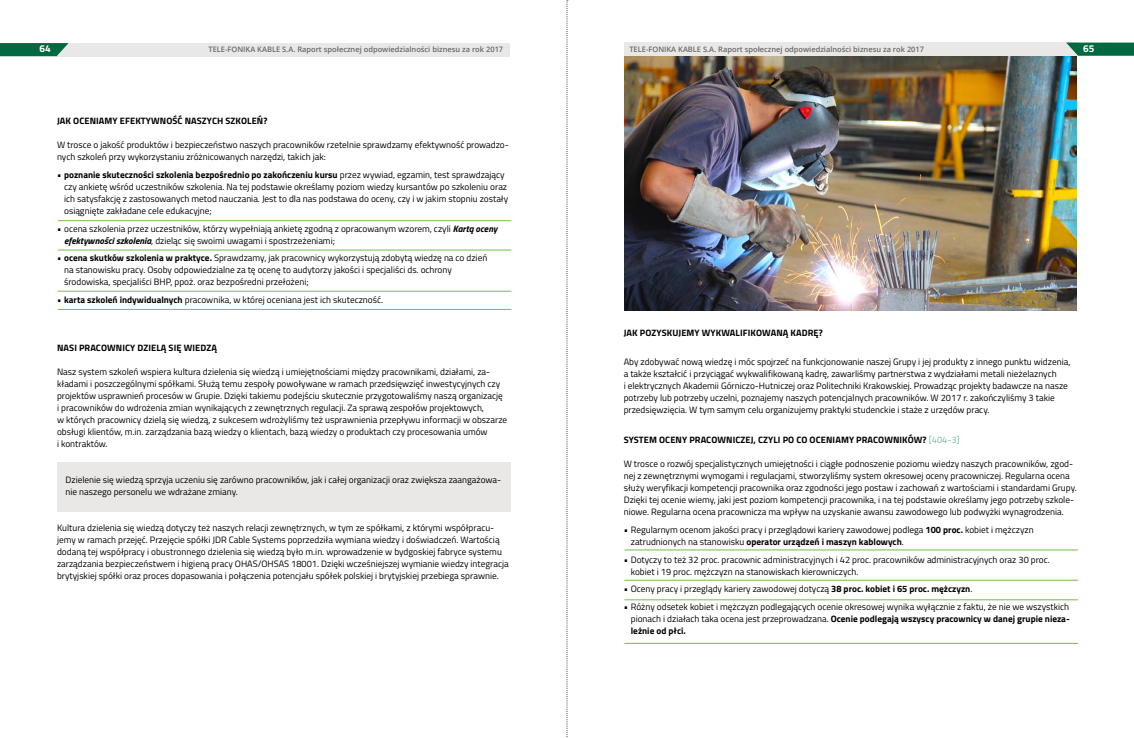
<style>
.page{position:relative;width:1134px;height:738px;background:#fff}
.page>*{position:absolute;margin:0;border:0;box-sizing:border-box;transform-origin:0 0}
.t1{font:700 10px "Titillium";color:#fff}
.t2{font:9.2px/12px "Titillium";color:#000}
.t3{font:700 9.2px "Titillium";letter-spacing:.01em;color:#000}
.t4{font:9.2px "Titillium";color:#6bbf99}
.t5{font:600 7.5px "Open Sans";color:#676863}
.s1{font-weight:700}
.s2{font-weight:700;font-style:italic}
.s3{font-weight:700;color:#000}
</style>
<div class="page">
<div style="left:57px;top:462px;width:454px;height:49px;background:#e9e8e7"></div>
<hr style="left:58px;top:220px;width:453px;height:1px;background:#75bc4e">
<hr style="left:58px;top:249px;width:453px;height:1px;background:#75bc4e">
<hr style="left:58px;top:291px;width:453px;height:1px;background:#75bc4e">
<hr style="left:58px;top:309px;width:453px;height:1px;background:#75bc4e">
<hr style="left:624px;top:549px;width:454px;height:1px;background:#75bc4e">
<hr style="left:624px;top:579px;width:454px;height:1px;background:#75bc4e">
<hr style="left:624px;top:599px;width:454px;height:1px;background:#75bc4e">
<hr style="left:624px;top:642px;width:454px;height:1px;background:#75bc4e">
<img style="left:624px;top:56px;width:453px;height:254px">
<div style="left:624px;top:43px;width:454px;height:13px;background:#e9e8e7"></div>
<div style="left:57px;top:43px;width:453px;height:13px;background:#e9e8e7"></div>
<svg style="left:1066px;top:43px;width:68px;height:13px"></svg>
<svg style="left:0;top:43px;width:69px;height:13px"></svg>
<svg style="left:566px;top:0;width:2px;height:737px"></svg>
<p class="t1" style="left:40px;top:41px;width:13px">64</p>
<p class="t5" style="left:208px;top:44px;width:296px">TELE-FONIKA KABLE S.A. Raport społecznej odpowiedzialności biznesu za rok 2017</p>
<p class="t5" style="left:629px;top:44px;width:296px">TELE-FONIKA KABLE S.A. Raport społecznej odpowiedzialności biznesu za rok 2017</p>
<p class="t1" style="left:1083px;top:41px;width:13px">65</p>
<p class="t3" style="left:57px;top:114px;width:23px">Jak oceniam</p>
<p class="t3" style="left:113px;top:114px;width:14px">y efekt</p>
<p class="t3" style="left:146px;top:114px;width:14px">ywno</p>
<p class="t3" style="left:172px;top:114px;width:19px">ść nasz</p>
<p class="t3" style="left:207px;top:114px;width:25px">ych szkole</p>
<p class="t3" style="left:257px;top:114px;width:12px">ń?</p>
<p class="t2" style="left:57px;top:138px;width:453px">W trosce o jakość produktów i bezpieczeństwo naszych pracowników rzetelnie sprawdzamy efektywność prowadzo&shy;nych szkoleń przy wykorzystaniu zróżnicowanych narzędzi, takich jak:</p>
<p class="t2" style="left:64px;top:168px;width:446px;text-indent:-7px">• <span class="s1">poznanie skuteczności szkolenia bezpośrednio po zakończeniu kursu</span> przez wywiad, egzamin, test sprawdzający czy ankietę wśród uczestników szkolenia. Na tej podstawie określamy poziom wiedzy kursantów po szkoleniu oraz ich satysfakcję z zastosowanych metod nauczania. Jest to dla nas podstawa do oceny, czy i w jakim stopniu zostały osiągnięte zakładane cele edukacyjne;</p>
<p class="t2" style="left:64px;top:222px;width:435px;text-indent:-7px">• ocena szkolenia przez uczestników, którzy wypełniają ankietę zgodną z opracowanym wzorem, czyli <span class="s2">Kartą oceny efektywności szkolenia</span>, dzieląc się swoimi uwagami i spostrzeżeniami;</p>
<p class="t2" style="left:64px;top:251px;width:425px;text-indent:-7px">• <span class="s1">ocena skutków szkolenia w praktyce.</span> Sprawdzamy, jak pracownicy wykorzystują zdobytą wiedzę na co dzień na stanowisku pracy. Osoby odpowiedzialne za tę ocenę to audytorzy jakości i specjaliści ds. ochrony środowiska, specjaliści BHP, ppoż. oraz bezpośredni przełożeni;</p>
<p class="t2" style="left:57px;top:293px;width:328px">• <span class="s1">karta szkoleń indywidualnych</span> pracownika, w której oceniana jest ich skuteczność.</p>
<p class="t3" style="left:57px;top:340px;width:29px">Nasi pracownic</p>
<p class="t3" style="left:130px;top:340px;width:13px">y dziel</p>
<p class="t3" style="left:161px;top:340px;width:30px">ą si ę wiedz</p>
<p class="t3" style="left:211px;top:340px;width:7px">ą</p>
<p class="t2" style="left:57px;top:364px;width:452px">Nasz system szkoleń wspiera kultura dzielenia się wiedzą i umiejętnościami między pracownikami, działami, za&shy;kładami i poszczególnymi spółkami. Służą temu zespoły powoływane w ramach przedsięwzięć inwestycyjnych czy projektów usprawnień procesów w Grupie. Dzięki takiemu podejściu skutecznie przygotowaliśmy naszą organizację<br>i pracowników do wdrożenia zmian wynikających z zewnętrznych regulacji. Za sprawą zespołów projektowych,<br>w których pracownicy dzielą się wiedzą, z sukcesem wdrożyliśmy też usprawnienia przepływu informacji w obszarze obsługi klientów, m.in. zarządzania bazą wiedzy o klientach, bazą wiedzy o produktach czy procesowania umów<br>i kontraktów.</p>
<p class="t2" style="left:66px;top:472px;width:437px">Dzielenie się wiedzą sprzyja uczeniu się zarówno pracowników, jak i całej organizacji oraz zwiększa zaangażowa&shy;nie naszego personelu we wdrażane zmiany.</p>
<p class="t2" style="left:57px;top:520px;width:453px">Kultura dzielenia się wiedzą dotyczy też naszych relacji zewnętrznych, w tym ze spółkami, z którymi współpracu&shy;jemy w ramach przejęć. Przejęcie spółki JDR Cable Systems poprzedziła wymiana wiedzy i doświadczeń. Wartością dodaną tej współpracy i obustronnego dzielenia się wiedzą było m.in. wprowadzenie w bydgoskiej fabryce systemu zarządzania bezpieczeństwem i higieną pracy OHAS/OHSAS 18001. Dzięki wcześniejszej wymianie wiedzy integracja brytyjskiej spółki oraz proces dopasowania i połączenia potencjału spółek polskiej i brytyjskiej przebiega sprawnie.</p>
<p class="t3" style="left:624px;top:325px;width:45px">Jak pozyskujem</p>
<p class="t3" style="left:695px;top:325px;width:28px">y wykwalifikowan</p>
<p class="t3" style="left:783px;top:325px;width:15px">ą kadr</p>
<p class="t3" style="left:814px;top:325px;width:11px">ę?</p>
<p class="t2" style="left:624px;top:355px;width:448px">Aby zdobywać nową wiedzę i móc spojrzeć na funkcjonowanie naszej Grupy i jej produkty z innego punktu widzenia, a także kształcić i przyciągać wykwalifikowaną kadrę, zawarliśmy partnerstwa z wydziałami metali nieżelaznych<br>i elektrycznych Akademii Górniczo-Hutniczej oraz Politechniki Krakowskiej. Prowadząc projekty badawcze na nasze potrzeby lub potrzeby uczelni, poznajemy naszych potencjalnych pracowników. W 2017 r. zakończyliśmy 3 takie przedsięwzięcia. W tym samym celu organizujemy praktyki studenckie i staże z urzędów pracy.</p>
<p class="t3" style="left:624px;top:432px;width:17px">System</p>
<p class="t3" style="left:659px;top:432px;width:7px">ocen</p>
<p class="t3" style="left:682px;top:432px;width:14px">y pracowniczej</p>
<p class="t3" style="left:754px;top:432px;width:63px">, czylipo co oceniam</p>
<p class="t3" style="left:849px;top:432px;width:14px">y pracownik</p>
<p class="t4" style="left:908px;top:433px;width:53px"><span class="s3">ów?</span> [404-3]</p>
<p class="t2" style="left:624px;top:457px;width:455px">W trosce o rozwój specjalistycznych umiejętności i ciągłe podnoszenie poziomu wiedzy naszych pracowników, zgod&shy;nej z zewnętrznymi wymogami i regulacjami, stworzyliśmy system okresowej oceny pracowniczej. Regularna ocena służy weryfikacji kompetencji pracownika oraz zgodności jego postaw i zachowań z wartościami i standardami Grupy.<br>Dzięki tej ocenie wiemy, jaki jest poziom kompetencji pracownika, i na tej podstawie określamy jego potrzeby szkole&shy;niowe. Regularna ocena pracownicza ma wpływ na uzyskanie awansu zawodowego lub podwyżki wynagrodzenia.</p>
<p class="t2" style="left:631px;top:523px;width:404px;text-indent:-7px">• Regularnym ocenom jakości pracy i przeglądowi kariery zawodowej podlega <span class="s1">100 proc.</span> kobiet i mężczyzn zatrudnionych na stanowisku <span class="s1">operator urządzeń i maszyn kablowych</span>.</p>
<p class="t2" style="left:631px;top:552px;width:420px;text-indent:-7px">• Dotyczy to też 32 proc. pracownic administracyjnych i 42 proc. pracowników administracyjnych oraz 30 proc. kobiet i 19 proc. mężczyzn na stanowiskach kierowniczych.</p>
<p class="t2" style="left:624px;top:582px;width:350px">• Oceny pracy i przeglądy kariery zawodowej dotyczą <span class="s1">38 proc. kobiet i 65 proc. mężczyzn</span>.</p>
<p class="t2" style="left:631px;top:600px;width:440px;text-align:justify;text-indent:-7px">• Różny odsetek kobiet i mężczyzn podlegających ocenie okresowej wynika wyłącznie z faktu, że nie we wszystkich pionach i działach taka ocena jest przeprowadzana. <span class="s1">Ocenie podlegają wszyscy pracownicy w danej grupie nieza&shy;leżnie od płci.</span></p>
</div>
